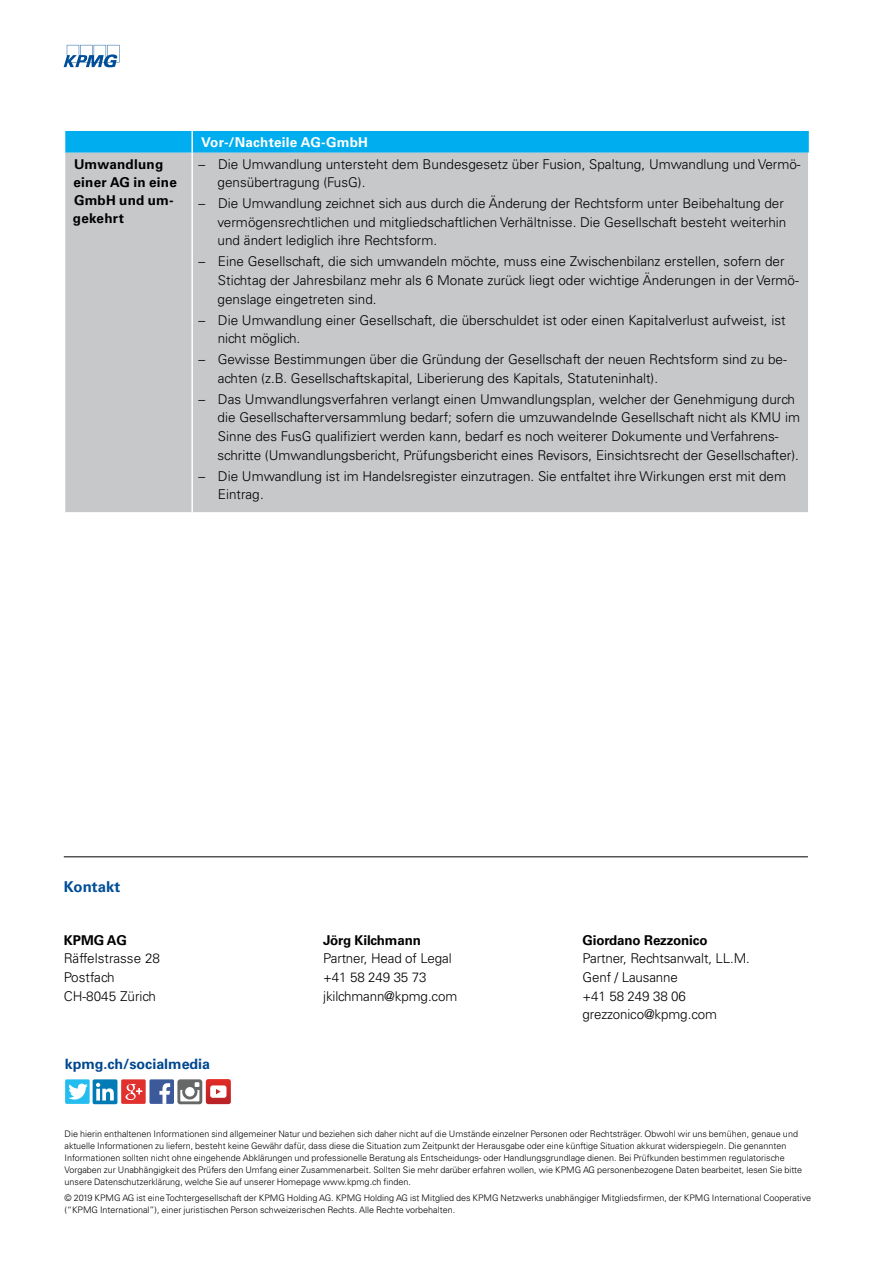
<style>
.page{position:relative;width:893px;height:1263px;background:#fff}
.page>*{position:absolute;margin:0;border:0;box-sizing:border-box;transform-origin:0 0}
.t1{font:700 15px "Univers LT Std";color:#004e98}
.t2{font:700 14.25px "Univers LT Std";color:#00478f}
.t3{font:300 13.5px/18.8px "Univers LT Std";color:#000}
.t4{font:700 13.5px/18px "Univers LT Std";color:#000}
.t5{font:700 13.5px "Univers LT Std";letter-spacing:.015em;color:#fff}
.t6{font:300 9px/12px "Univers LT Std";color:#000}
</style>
<div class="page">
<hr style="left:64px;top:856px;width:744px;height:1px;background:#000">
<div style="left:93px;top:1079px;width:24px;height:25px;background:#007bb6;border-radius:2px"></div>
<svg style="left:96px;top:1083px;width:18px;height:17px"></svg>
<svg style="left:177px;top:1079px;width:54px;height:25px"></svg>
<div style="left:65px;top:1079px;width:25px;height:25px;background:#24bdef;border-radius:2px"></div>
<svg style="left:68px;top:1083px;width:20px;height:17px"></svg>
<div style="left:149px;top:1079px;width:25px;height:25px;background:#3c5a99;border-radius:2px"></div>
<svg style="left:159px;top:1083px;width:11px;height:21px"></svg>
<div style="left:121px;top:1079px;width:25px;height:25px;background:#e0312e;border-radius:2px"></div>
<svg style="left:125px;top:1084px;width:17px;height:16px"></svg>
<svg style="left:64px;top:45px;width:56px;height:22px"></svg>
<div style="left:65px;top:153px;width:743px;height:359px;background:#c7c8ca"></div>
<div style="left:64px;top:131px;width:745px;height:22px;background:#00aeef"></div>
<hr style="left:191px;top:153px;width:2px;height:359px;background:#fff">
<hr style="left:191px;top:131px;width:2px;height:22px;background:#fff">
<p class="t5" style="left:201px;top:134px;width:168px">Vor-/Nachteile AG-GmbH</p>
<p class="t4" style="left:73px;top:155px;width:105px">Umwandlung einer AG in eine<br>GmbH und um&shy;gekehrt</p>
<p class="t3" style="left:218px;top:154px;width:584px;text-indent:-19px">– Die Umwandlung untersteht dem Bundesgesetz über Fusion, Spaltung, Umwandlung und Vermö&shy;gensübertragung (FusG).</p>
<p class="t3" style="left:217px;top:194px;width:570px;text-indent:-19px">– Die Umwandlung zeichnet sich aus durch die Änderung der Rechtsform unter Beibehaltung der vermögensrechtlichen und mitgliedschaftlichen Verhältnisse. Die Gesellschaft besteht weiterhin und ändert lediglich ihre Rechtsform.</p>
<p class="t3" style="left:218px;top:252px;width:583px;text-indent:-19px">– Eine Gesellschaft, die sich umwandeln möchte, muss eine Zwischenbilanz erstellen, sofern der<br>Stichtag der Jahresbilanz mehr als 6 Monate zurück liegt oder wichtige Änderungen in der Vermö&shy;genslage eingetreten sind.</p>
<p class="t3" style="left:218px;top:310px;width:569px;text-indent:-19px">– Die Umwandlung einer Gesellschaft, die überschuldet ist oder einen Kapitalverlust aufweist, ist nicht möglich.</p>
<p class="t3" style="left:218px;top:350px;width:571px;text-indent:-19px">– Gewisse Bestimmungen über die Gründung der Gesellschaft der neuen Rechtsform sind zu be&shy;achten (z.B. Gesellschaftskapital, Liberierung des Kapitals, Statuteninhalt).</p>
<p class="t3" style="left:218px;top:389px;width:584px;text-indent:-19px">– Das Umwandlungsverfahren verlangt einen Umwandlungsplan, welcher der Genehmigung durch die Gesellschafterversammlung bedarf; sofern die umzuwandelnde Gesellschaft nicht als KMU im Sinne des FusG qualifiziert werden kann, bedarf es noch weiterer Dokumente und Verfahrens&shy;schritte (Umwandlungsbericht, Prüfungsbericht eines Revisors, Einsichtsrecht der Gesellschafter).</p>
<p class="t3" style="left:218px;top:466px;width:570px;text-indent:-19px">– Die Umwandlung ist im Handelsregister einzutragen. Sie entfaltet ihre Wirkungen erst mit dem<br>Eintrag.</p>
<p class="t1" style="left:64px;top:877px;width:58px">Kontakt</p>
<p class="t4" style="left:64px;top:931px;width:65px">KPMG AG</p>
<p class="t3" style="left:64px;top:949px;width:98px">Räffelstrasse 28<br>Postfach<br>CH-8045 Zürich</p>
<p class="t2" style="left:65px;top:1056px;width:147px">kpmg.ch/socialmedia</p>
<p class="t4" style="left:323px;top:931px;width:99px">Jörg Kilchmann</p>
<p class="t3" style="left:323px;top:949px;width:136px">Partner, Head of Legal +41 58 249 35 73 jkilchmann@kpmg.com</p>
<p class="t4" style="left:583px;top:931px;width:126px">Giordano Rezzonico</p>
<p class="t3" style="left:583px;top:949px;width:169px">Partner, Rechtsanwalt, LL.M.<br>Genf / Lausanne<br>+41 58 249 38 06 grezzonico@kpmg.com</p>
<p class="t6" style="left:65px;top:1127px;width:739px">Die hierin enthaltenen Informationen sind allgemeiner Natur und beziehen sich daher nicht auf die Umstände einzelner Personen oder Rechtsträger. Obwohl wir uns bemühen, genaue und aktuelle Informationen zu liefern, besteht keine Gewähr dafür, dass diese die Situation zum Zeitpunkt der Herausgabe oder eine künftige Situation akkurat widerspiegeln. Die genannten Informationen sollten nicht ohne eingehende Abklärungen und professionelle Beratung als Entscheidungs- oder Handlungsgrundlage dienen. Bei Prüfkunden bestimmen regulatorische Vorgaben zur Unabhängigkeit des Prüfers den Umfang einer Zusammenarbeit. Sollten Sie mehr darüber erfahren wollen, wie KPMG AG personenbezogene Daten bearbeitet, lesen Sie bitte unsere Datenschutzerklärung, welche Sie auf unserer Homepage www.kpmg.ch finden.</p>
<p class="t6" style="left:65px;top:1192px;width:748px">© 2019 KPMG AG ist eine Tochtergesellschaft der KPMG Holding AG. KPMG Holding AG ist Mitglied des KPMG Netzwerks unabhängiger Mitgliedsfirmen, der KPMG International Cooperative (“KPMG International”), einer juristischen Person schweizerischen Rechts. Alle Rechte vorbehalten.</p>
</div>
